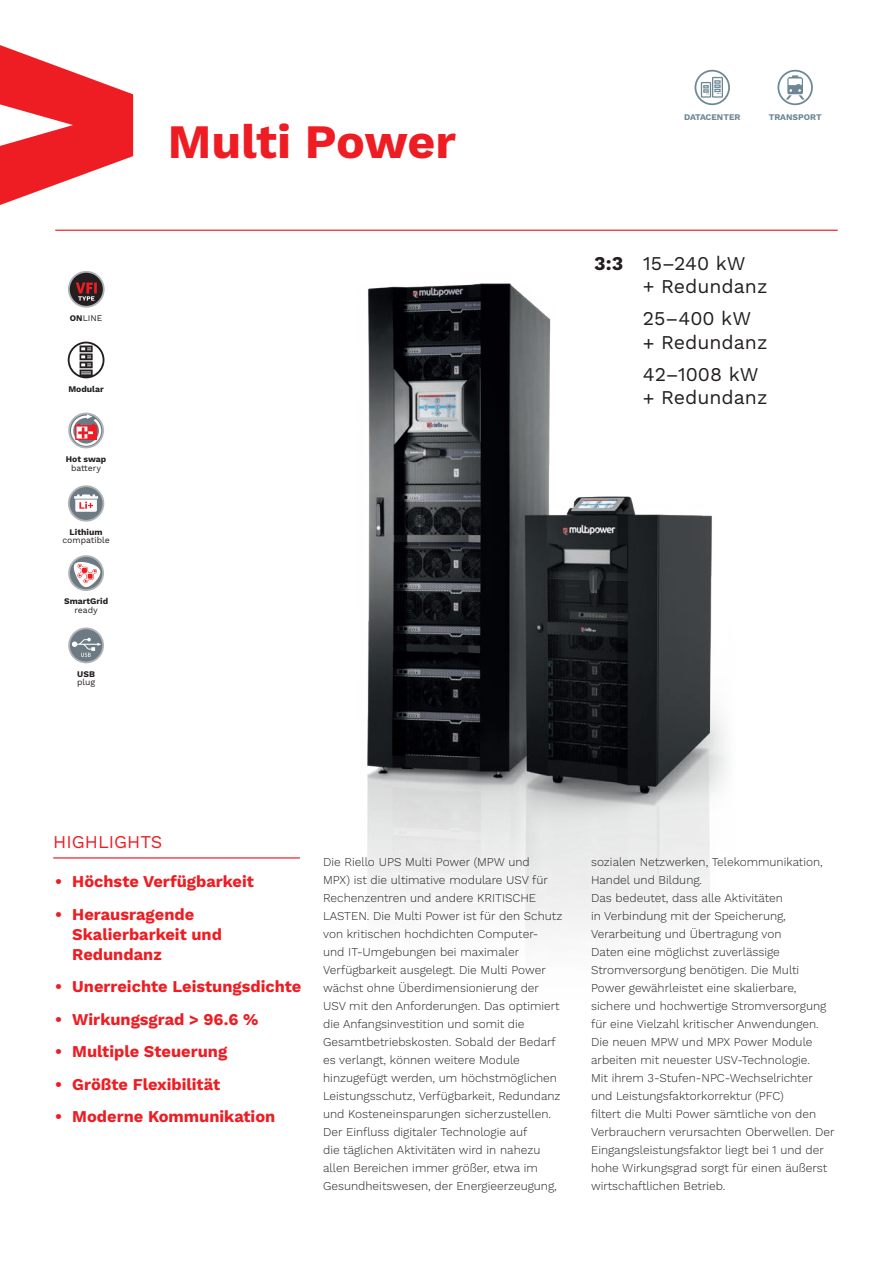
<style>
.page{position:relative;width:893px;height:1263px;background:#fff}
.page>*{position:absolute;margin:0;border:0;box-sizing:border-box;transform-origin:0 0}
.t1{font:700 48px "Work Sans";letter-spacing:-.005em;color:#ee1d23}
.t2{font:19.5px "Work Sans";color:#231f20}
.t3{font:18px "Work Sans";color:#ee1d23}
.t4{font:700 16.5px/19.8px "Work Sans";color:#ee1d23}
.t5{font:300 12px/18px "Work Sans";color:#231f20}
.t6{font:700 8.7px/8.7px "Work Sans";color:#231f20;text-align:center}
.t7{font:8.7px/8.7px "Work Sans";color:#231f20;text-align:center}
.t8{font:700 8.7px "Work Sans";color:#6c8895}
.s1{font-weight:700}
.s2{font-weight:400}
</style>
<div class="page">
<svg style="left:0;top:45px;width:133px;height:160px"></svg>
<hr style="left:55px;top:230px;width:783px;height:1px;background:#ee1d23">
<hr style="left:53px;top:857px;width:247px;height:1px;background:#ee1d23">
<svg style="left:695px;top:70px;width:35px;height:35px"></svg>
<div style="left:696px;top:72px;width:32px;height:31px;background:#fff;border-radius:50%"></div>
<svg style="left:701px;top:77px;width:22px;height:21px"></svg>
<svg style="left:777px;top:70px;width:36px;height:35px"></svg>
<div style="left:779px;top:72px;width:32px;height:31px;background:#fff;border-radius:50%"></div>
<svg style="left:786px;top:75px;width:19px;height:25px"></svg>
<svg style="left:68px;top:271px;width:37px;height:37px"></svg>
<div style="left:70px;top:273px;width:33px;height:33px;background:#231f20;border-radius:50%"></div>
<svg style="left:76px;top:282px;width:21px;height:19px"></svg>
<svg style="left:68px;top:342px;width:36px;height:36px"></svg>
<svg style="left:68px;top:413px;width:36px;height:35px"></svg>
<svg style="left:70px;top:414px;width:32px;height:33px"></svg>
<svg style="left:71px;top:414px;width:30px;height:32px"></svg>
<svg style="left:68px;top:485px;width:36px;height:37px"></svg>
<div style="left:70px;top:487px;width:32px;height:33px;background:#6b7a83;border-radius:50%"></div>
<svg style="left:74px;top:494px;width:24px;height:18px"></svg>
<svg style="left:68px;top:555px;width:36px;height:36px"></svg>
<div style="left:70px;top:557px;width:32px;height:32px;background:#6b7a83;border-radius:50%"></div>
<svg style="left:71px;top:560px;width:30px;height:29px"></svg>
<svg style="left:68px;top:627px;width:36px;height:36px"></svg>
<div style="left:70px;top:629px;width:32px;height:32px;background:#6b7a83;border-radius:50%"></div>
<svg style="left:72px;top:638px;width:29px;height:19px"></svg>
<img style="left:367px;top:283px;width:360px;height:653px">
<p class="t1" style="left:168px;top:114px;width:290px">Multi Power</p>
<p class="t7" style="left:70px;top:314px;width:34px"><span class="s1">ON</span>LINE</p>
<p class="t6" style="left:68px;top:385px;width:37px">Modular</p>
<p class="t6" style="left:66px;top:455px;width:42px">Hot swap <span class="s2">battery</span></p>
<p class="t7" style="left:62px;top:528px;width:49px"><span class="s1">Lithium </span>compatible</p>
<p class="t6" style="left:64px;top:598px;width:45px">SmartGrid <span class="s2">ready</span></p>
<p class="t7" style="left:77px;top:670px;width:20px;text-align:left"><span class="s1">USB </span>plug</p>
<p class="t8" style="left:684px;top:112px;width:58px">DATACENTER</p>
<p class="t8" style="left:769px;top:112px;width:55px">TRANSPORT</p>
<p class="t2" style="left:594px;top:252px;width:153px"><span class="s1">3:3</span> 15–240 kW</p>
<p class="t2" style="left:643px;top:275px;width:126px">+ Redundanz</p>
<p class="t2" style="left:643px;top:307px;width:110px">25–400 kW</p>
<p class="t2" style="left:643px;top:331px;width:126px">+ Redundanz</p>
<p class="t2" style="left:643px;top:362px;width:117px">42–1008 kW</p>
<p class="t2" style="left:643px;top:386px;width:126px">+ Redundanz</p>
<h3 class="t3" style="left:53px;top:831px;width:110px">HIGHLIGHTS</h3>
<p class="t4" style="left:55px;top:873px;width:200px">• Höchste Verfügbarkeit</p>
<p class="t4" style="left:72px;top:905px;width:151px;text-indent:-17px">• Herausragende<br>Skalierbarkeit und<br>Redundanz</p>
<p class="t4" style="left:55px;top:977px;width:248px">• Unerreichte Leistungsdichte</p>
<p class="t4" style="left:55px;top:1010px;width:205px">• Wirkungsgrad &gt; 96.6 %</p>
<p class="t4" style="left:55px;top:1043px;width:173px">• Multiple Steuerung</p>
<p class="t4" style="left:55px;top:1075px;width:166px">• Größte Flexibilität</p>
<p class="t4" style="left:55px;top:1108px;width:222px">• Moderne Kommunikation</p>
<p class="t5" style="left:323px;top:853px;width:241px">Die Riello UPS Multi Power (MPW und<br>MPX) ist die ultimative modulare USV für Rechenzentren und andere KRITISCHE LASTEN. Die Multi Power ist für den Schutz von kritischen hochdichten Computer&shy;und IT-Umgebungen bei maximaler Verfügbarkeit ausgelegt. Die Multi Power wächst ohne Überdimensionierung der USV mit den Anforderungen. Das optimiert die Anfangsinvestition und somit die Gesamtbetriebskosten. Sobald der Bedarf es verlangt, können weitere Module hinzugefügt werden, um höchstmöglichen Leistungsschutz, Verfügbarkeit, Redundanz und Kosteneinsparungen sicherzustellen.</p>
<p class="t5" style="left:323px;top:1123px;width:235px">Der Einfluss digitaler Technologie auf<br>die täglichen Aktivitäten wird in nahezu allen Bereichen immer größer, etwa im Gesundheitswesen, der Energieerzeugung,</p>
<p class="t5" style="left:591px;top:853px;width:233px">sozialen Netzwerken, Telekommunikation,<br>Handel und Bildung.</p>
<p class="t5" style="left:591px;top:889px;width:245px">Das bedeutet, dass alle Aktivitäten<br>in Verbindung mit der Speicherung, Verarbeitung und Übertragung von<br>Daten eine möglichst zuverlässige Stromversorgung benötigen. Die Multi Power gewährleistet eine skalierbare, sichere und hochwertige Stromversorgung für eine Vielzahl kritischer Anwendungen.<br>Die neuen MPW und MPX Power Module arbeiten mit neuester USV-Technologie.<br>Mit ihrem 3-Stufen-NPC-Wechselrichter und Leistungsfaktorkorrektur (PFC)<br>filtert die Multi Power sämtliche von den Verbrauchern verursachten Oberwellen. Der Eingangsleistungsfaktor liegt bei 1 und der hohe Wirkungsgrad sorgt für einen äußerst wirtschaftlichen Betrieb.</p>
</div>
